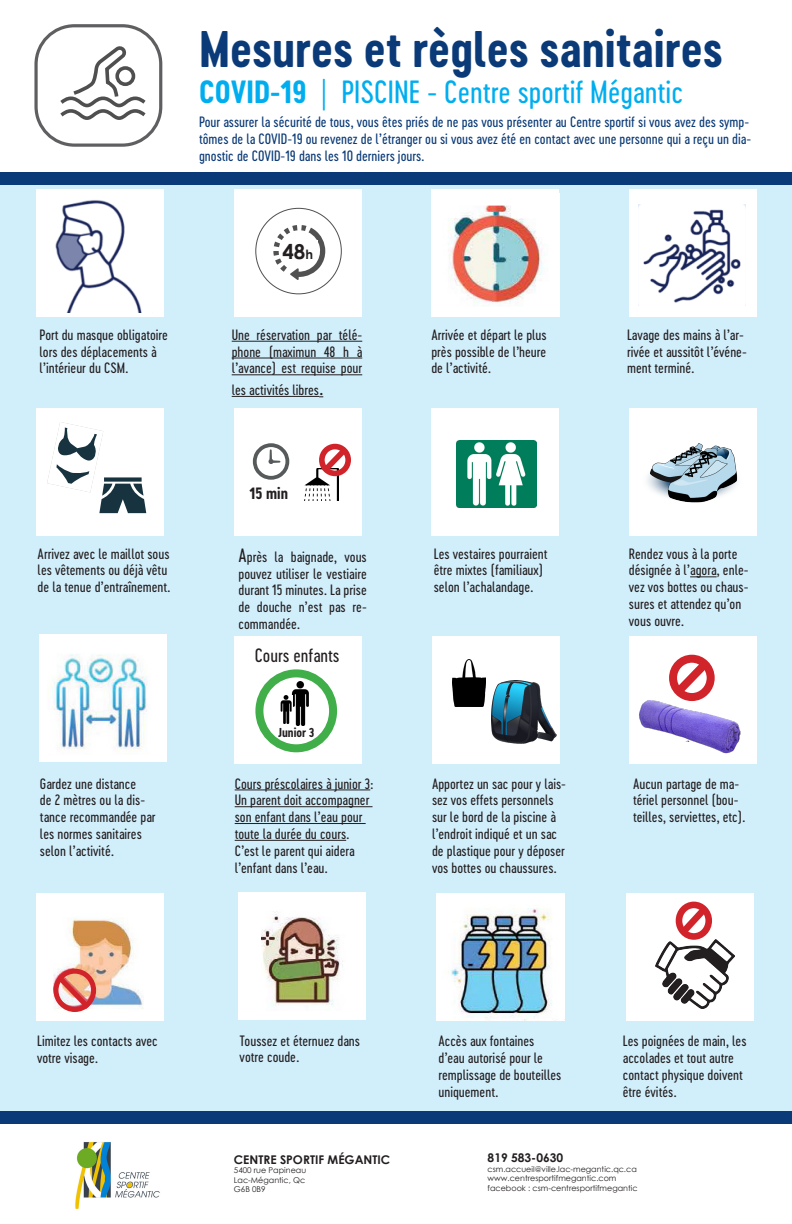
<style>
.page{position:relative;width:792px;height:1224px;background:#fff}
.page>*{position:absolute;margin:0;border:0;box-sizing:border-box;transform-origin:0 0}
.t1{font:48px "Cervo Neue Bold Neue";color:#0a3a77}
.t2{font:30px "Cervo Neue Regular Neue";color:#00aeef}
.texte_courant{font:700 20.5px "Century Gothic";color:#231f20}
.t3{font:18px "Cervo Neue Regular Neue";color:#231f20}
.t4{font:15.3px "Cervo Neue Bold Neue";color:#231f20}
.texte_courant-2{font:14px/16.8px "Cervo Neue Regular Neue";color:#231f20}
.t5{font:14px/16.8px "Cervo Neue Regular Neue";color:#0a3a77}
.t6{font:12.1px "Cervo Neue Bold Neue";color:#231f20}
.texte_courant-3{font:700 12px "Century Gothic";color:#231f20}
.texte_courant-4{font:8px/9.6px "Century Gothic";color:#231f20}
.texte_courant-5{font:7.9px "Century Gothic";color:#231f20}
.s1{font-family:"Cervo Neue Bold Neue"}
.s2{font-size:12.8px}
.s3{font-size:18px}
</style>
<div class="page">
<div style="left:1px;top:176px;width:791px;height:945px;background:#d1eefb"></div>
<div style="left:432px;top:189px;width:127px;height:128px;background:#fff"></div>
<img style="left:448px;top:205px;width:98px;height:101px">
<img style="left:437px;top:893px;width:127px;height:128px">
<img style="left:75px;top:1142px;width:85px;height:67px">
<div style="left:0;top:172px;width:792px;height:13px;background:#0a3a77"></div>
<div style="left:0;top:1111px;width:792px;height:13px;background:#0a3a77"></div>
<div style="left:629px;top:636px;width:128px;height:128px;background:#fff"></div>
<svg style="left:669px;top:654px;width:46px;height:46px"></svg>
<div style="left:627px;top:893px;width:127px;height:128px;background:#fff"></div>
<img style="left:655px;top:940px;width:80px;height:68px">
<svg style="left:673px;top:901px;width:41px;height:42px"></svg>
<div style="left:629px;top:408px;width:127px;height:128px;background:#fff"></div>
<div style="left:34px;top:24px;width:128px;height:123px;border:3px solid #5f5f62;border-radius:38px"></div>
<svg style="left:48px;top:37px;width:104px;height:98px"></svg>
<hr style="left:232px;top:341px;width:130px;height:1px;background:#231f20">
<hr style="left:232px;top:358px;width:130px;height:1px;background:#231f20">
<hr style="left:232px;top:374px;width:130px;height:1px;background:#231f20">
<hr style="left:232px;top:396px;width:87px;height:1px;background:#231f20">
<div style="left:36px;top:408px;width:128px;height:128px;background:#fff"></div>
<svg style="left:47px;top:422px;width:100px;height:92px"></svg>
<div style="left:234px;top:189px;width:128px;height:128px;background:#fff"></div>
<svg style="left:255px;top:208px;width:87px;height:86px"></svg>
<div style="left:282px;top:241px;width:36px;height:19px;background:#fff"></div>
<div style="left:234px;top:408px;width:128px;height:128px;background:#fff"></div>
<svg style="left:253px;top:443px;width:36px;height:37px"></svg>
<img style="left:305px;top:468px;width:34px;height:33px">
<svg style="left:317px;top:443px;width:34px;height:35px"></svg>
<div style="left:431px;top:408px;width:128px;height:128px;background:#fff"></div>
<img style="left:456px;top:440px;width:80px;height:68px">
<img style="left:647px;top:444px;width:91px;height:58px">
<svg style="left:690px;top:577px;width:27px;height:1px"></svg>
<div style="left:432px;top:636px;width:128px;height:128px;background:#fff"></div>
<img style="left:453px;top:660px;width:32px;height:47px">
<img style="left:491px;top:680px;width:66px;height:64px">
<div style="left:235px;top:636px;width:127px;height:128px;background:#fff"></div>
<div style="left:36px;top:189px;width:128px;height:128px;background:#fff"></div>
<hr style="left:235px;top:790px;width:135px;height:1px;background:#231f20">
<hr style="left:235px;top:806px;width:138px;height:1px;background:#231f20">
<hr style="left:235px;top:823px;width:131px;height:1px;background:#231f20">
<hr style="left:235px;top:840px;width:111px;height:1px;background:#231f20">
<img style="left:55px;top:200px;width:87px;height:112px">
<div style="left:255px;top:669px;width:82px;height:83px;border:8px solid #40ae49;border-radius:50%"></div>
<img style="left:292px;top:682px;width:17px;height:43px">
<img style="left:280px;top:696px;width:12px;height:27px">
<img style="left:639px;top:700px;width:102px;height:54px">
<div style="left:36px;top:893px;width:128px;height:128px;background:#fff"></div>
<img style="left:57px;top:918px;width:87px;height:91px">
<div style="left:53px;top:969px;width:43px;height:43px;border:5px solid #d1232a;border-radius:50%"></div>
<svg style="left:53px;top:971px;width:42px;height:41px"></svg>
<div style="left:239px;top:893px;width:127px;height:127px;background:#fff"></div>
<img style="left:262px;top:911px;width:81px;height:95px">
<div style="left:39px;top:634px;width:128px;height:127px;background:#fff"></div>
<img style="left:48px;top:654px;width:99px;height:100px">
<div style="left:629px;top:189px;width:128px;height:128px;background:#fff"></div>
<img style="left:639px;top:205px;width:106px;height:98px">
<p class="t1" style="left:199px;top:16px;width:525px">Mesures et règles sanitaires</p>
<p class="t2" style="left:199px;top:72px;width:486px"><span class="s1">COVID-19</span> | PISCINE - Centre sportif Mégantic</p>
<p class="t5" style="left:199px;top:114px;width:554px">Pour assurer la sécurité de tous, vous êtes priés de ne pas vous présenter au Centre sportif si vous avez des symp&shy;tômes de la COVID-19 ou revenez de l’étranger ou si vous avez été en contact avec une personne qui a reçu un dia&shy;gnostic de COVID-19 dans les 10 derniers jours.</p>
<p class="texte_courant" style="left:282px;top:236px;width:32px">48<span class="s2">h</span></p>
<p class="texte_courant-2" style="left:40px;top:326px;width:130px">Port du masque obligatoire lors des déplacements à l’intérieur du CSM.</p>
<p class="texte_courant-2" style="left:431px;top:326px;width:117px;text-align:justify">Arrivée et départ le plus près possible de l’heure de l’activité.</p>
<p class="texte_courant-2" style="left:232px;top:326px;width:132px;text-align:justify">Une réservation par télé&shy;phone (maximun 48 h à l’avance) est requise pour</p>
<p class="texte_courant-2" style="left:232px;top:381px;width:93px">les activités libres<span class="s3">.</span></p>
<p class="t4" style="left:250px;top:482px;width:40px">15 min</p>
<p class="texte_courant-2" style="left:627px;top:326px;width:121px">Lavage des mains à l’ar&shy;rivée et aussitôt l’événe&shy;ment terminé.</p>
<p class="texte_courant-2" style="left:38px;top:545px;width:134px">Arrivez avec le maillot sous les vêtements ou déjà vêtu de la tenue d’entraînement.</p>
<p class="texte_courant-2" style="left:40px;top:775px;width:117px">Gardez une distance<br>de 2 mètres ou la dis&shy;tance recommandée par les normes sanitaires selon l’activité.</p>
<p class="texte_courant-2" style="left:239px;top:548px;width:130px;text-align:justify"><span class="s3">A</span>près la baignade, vous pouvez utiliser le vestiaire durant 15 minutes. La prise de douche n’est pas re&shy;commandée.</p>
<p class="texte_courant-2" style="left:629px;top:545px;width:121px">Rendez vous à la porte désignée à l’agora, enle&shy;vez vos bottes ou chaus&shy;sures et attendez qu’on vous ouvre.</p>
<p class="texte_courant-2" style="left:434px;top:545px;width:115px">Les vestaires pourraient être mixtes (familiaux) selon l’achalandage.</p>
<p class="t3" style="left:255px;top:643px;width:86px">Cours enfants</p>
<p class="t6" style="left:278px;top:724px;width:38px">Junior 3</p>
<p class="texte_courant-2" style="left:235px;top:775px;width:140px">Cours préscolaires à junior 3:<br>Un parent doit accompagner son enfant dans l’eau pour toute la durée du cours.<br>C’est le parent qui aidera l’enfant dans l’eau.</p>
<p class="texte_courant-2" style="left:432px;top:775px;width:135px">Apportez un sac pour y lais&shy;sez vos effets personnels sur le bord de la piscine à l’endroit indiqué et un sac de plastique pour y déposer vos bottes ou chaussures.</p>
<p class="texte_courant-2" style="left:633px;top:775px;width:114px">Aucun partage de ma&shy;tériel personnel (bou&shy;teilles, serviettes, etc).</p>
<p class="texte_courant-2" style="left:240px;top:1032px;width:122px">Toussez et éternuez dans votre coude.</p>
<p class="texte_courant-2" style="left:37px;top:1033px;width:122px">Limitez les contacts avec votre visage.</p>
<p class="texte_courant-2" style="left:623px;top:1033px;width:125px">Les poignées de main, les accolades et tout autre contact physique doivent être évités.</p>
<p class="texte_courant-2" style="left:438px;top:1033px;width:125px">Accès aux fontaines d’eau autorisé pour le remplissage de bouteilles uniquement.</p>
<p class="texte_courant-3" style="left:234px;top:1150px;width:158px">CENTRE SPORTIF MÉGANTIC</p>
<p class="texte_courant-4" style="left:234px;top:1165px;width:74px">5400 rue Papineau<br>Lac-Mégantic, Qc<br>G6B 0B9</p>
<p class="texte_courant-3" style="left:488px;top:1149px;width:77px">819 583-0630</p>
<p class="texte_courant-5" style="left:488px;top:1163px;width:151px">csm.accueil@ville.lac-megantic.qc.ca</p>
<p class="texte_courant-4" style="left:488px;top:1174px;width:151px">www.centresportifmegantic.com facebook : csm-centresportifmegantic</p>
</div>
